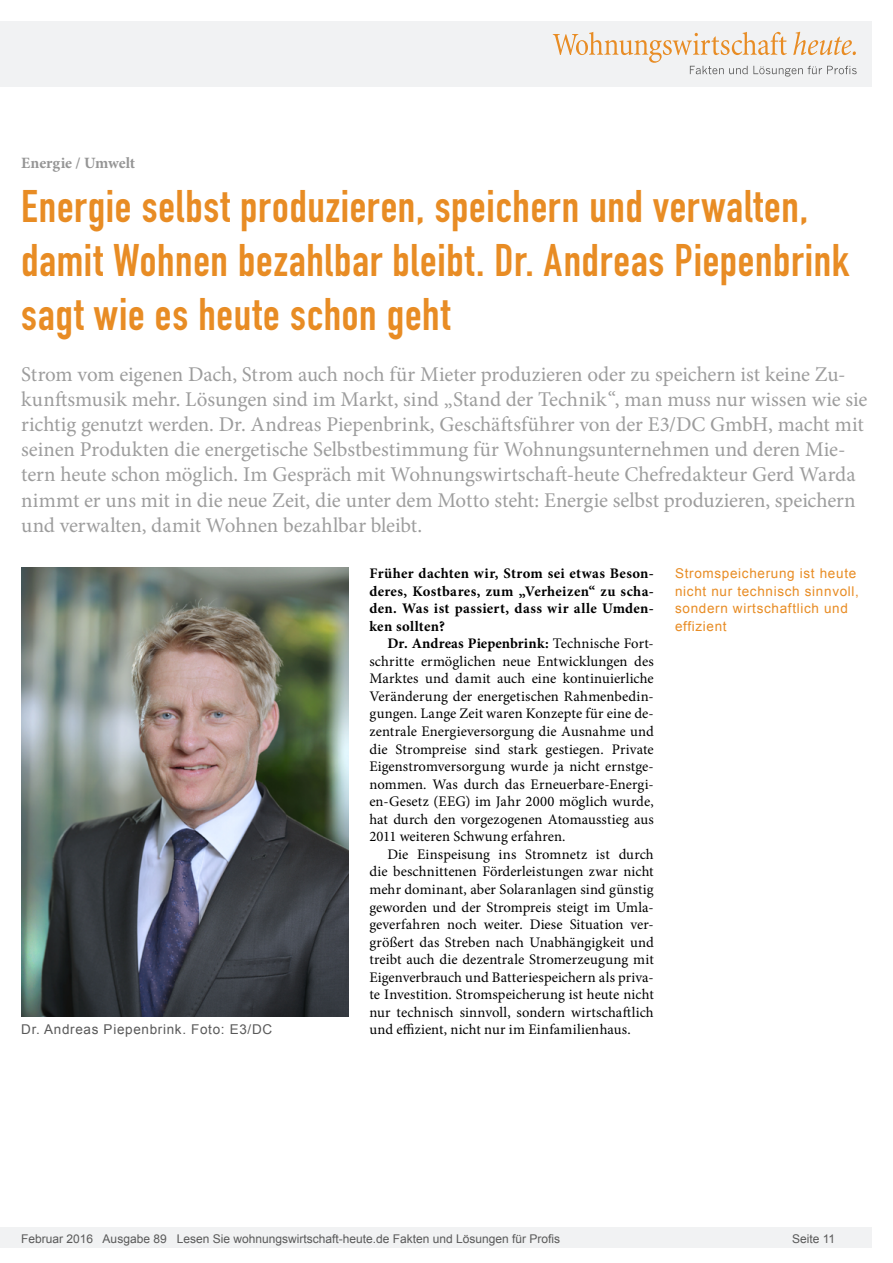
<style>
.page{position:relative;width:893px;height:1263px;background:#fff}
.page>*{position:absolute;margin:0;border:0;box-sizing:border-box;transform-origin:0 0}
.Überschrift_Groß{font:45px/54px "DIN Engschrift";letter-spacing:.015em;color:#e88c24}
.Anlesetext{font:21px/25.2px "Minion Pro";letter-spacing:-.005em;color:#9d9d9d}
.Kategorie{font:700 15.75px "Minion Pro";letter-spacing:-.005em;color:#959595}
.Fliesstext{font:14.7px/17.5px "Minion Pro";letter-spacing:.005em;color:#000;text-align:justify}
.Fließtext_erste_Zeil{font:700 14.7px/17.5px "Minion Pro";letter-spacing:.025em;color:#000;text-align:justify}
.Info{font:13.5px/17.5px "Arial";letter-spacing:.05em;color:#e88c24}
.Bildunterschrift{font:13.5px "Arial";letter-spacing:.05em;color:#595959}
.t1{font:12px "Arial";color:#595959}
.s1{font-weight:700}
</style>
<div class="page">
<div style="left:0;top:1227px;width:872px;height:20px;background:#f1f2f3"></div>
<div style="left:0;top:21px;width:872px;height:66px;background:#f1f2f3"></div>
<svg style="left:553px;top:32px;width:304px;height:45px"></svg>
<img style="left:21px;top:568px;width:327px;height:449px">
<p class="Kategorie" style="left:21px;top:152px;width:115px">Energie / Umwelt</p>
<p class="Überschrift_Groß" style="left:21px;top:180px;width:829px">Energie selbst produzieren, speichern und verwalten, damit Wohnen bezahlbar bleibt. Dr. Andreas Piepenbrink sagt wie es heute schon geht</p>
<p class="Anlesetext" style="left:21px;top:361px;width:848px">Strom vom eigenen Dach, Strom auch noch für Mieter produzieren oder zu speichern ist keine Zu&shy;kunftsmusik mehr. Lösungen sind im Markt, sind „Stand der Technik“, man muss nur wissen wie sie richtig genutzt werden. Dr. Andreas Piepenbrink, Geschäftsführer von der E3/DC GmbH, macht mit seinen Produkten die energetische Selbstbestimmung für Wohnungsunternehmen und deren Mie&shy;tern heute schon möglich. Im Gespräch mit Wohnungswirtschaft-heute Chefredakteur Gerd Warda nimmt er uns mit in die neue Zeit, die unter dem Motto steht: Energie selbst produzieren, speichern und verwalten, damit Wohnen bezahlbar bleibt.</p>
<p class="Fließtext_erste_Zeil" style="left:369px;top:564px;width:286px">Früher dachten wir, Strom sei etwas Beson&shy;deres, Kostbares, zum „Verheizen“ zu scha&shy;den. Was ist passiert, dass wir alle Umden&shy;ken sollten?</p>
<p class="Fliesstext" style="left:369px;top:635px;width:286px;text-indent:18px"><span class="s1">Dr. Andreas Piepenbrink:</span> Technische Fort&shy;schritte ermöglichen neue Entwicklungen des Marktes und damit auch eine kontinuierliche Veränderung der energetischen Rahmenbedin&shy;gungen. Lange Zeit waren Konzepte für eine de&shy;zentrale Energieversorgung die Ausnahme und die Strompreise sind stark gestiegen. Private Eigenstromversorgung wurde ja nicht ernstge&shy;nommen. Was durch das Erneuerbare-Energi&shy;en-Gesetz (EEG) im Jahr 2000 möglich wurde, hat durch den vorgezogenen Atomausstieg aus 2011 weiteren Schwung erfahren.</p>
<p class="Fliesstext" style="left:369px;top:845px;width:286px;text-indent:18px">Die Einspeisung ins Stromnetz ist durch die beschnittenen Förderleistungen zwar nicht mehr dominant, aber Solaranlagen sind günstig geworden und der Strompreis steigt im Umla&shy;geverfahren noch weiter. Diese Situation ver&shy;größert das Streben nach Unabhängigkeit und treibt auch die dezentrale Stromerzeugung mit Eigenverbrauch und Batteriespeichern als priva&shy;te Investition. Stromspeicherung ist heute nicht nur technisch sinnvoll, sondern wirtschaftlich</p>
<p class="Bildunterschrift" style="left:21px;top:1021px;width:252px">Dr. Andreas Piepenbrink. Foto: E3/DC</p>
<p class="Fliesstext" style="left:369px;top:1021px;width:263px">und effizient, nicht nur im Einfamilienhaus.</p>
<p class="Info" style="left:675px;top:565px;width:185px">Stromspeicherung ist heute nicht nur technisch sinnvoll, sondern wirtschaftlich und effizient</p>
<p class="t1" style="left:21px;top:1230px;width:540px">Februar 2016 Ausgabe 89 Lesen Sie wohnungswirtschaft-heute.de Fakten und Lösungen für Profis</p>
<p class="t1" style="left:792px;top:1231px;width:45px">Seite 11</p>
</div>
